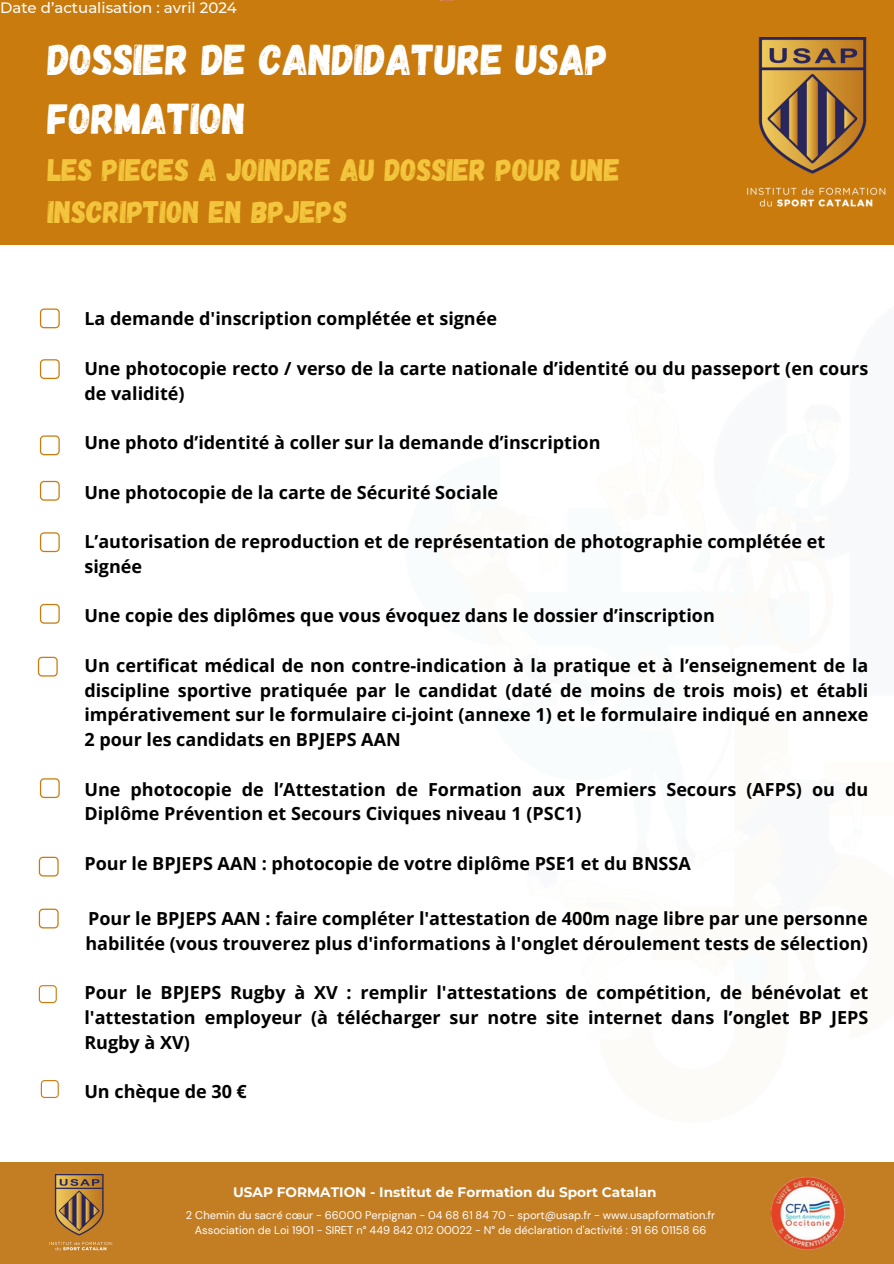
<style>
.page{position:relative;width:894px;height:1264px;background:#fff}
.page>*{position:absolute;margin:0;border:0;box-sizing:border-box;transform-origin:0 0}
.t1{font:43.05px/59.7px "Gagalin";color:#fff}
.t2{font:31.05px/42.8px "Gagalin";color:#f3c63e}
.t3{font:700 18px/24.8px "Open Sans";color:#000}
.t4{font:500 15px "Montserrat";color:#fff}
.t5{font:700 13.65px "Montserrat";color:#fff}
.t6{font:11.1px "DM Sans";color:#fff}
</style>
<div class="page">
<div style="left:0;top:0;width:893px;height:245px;background:#c97b0d"></div>
<img style="left:747px;top:37px;width:138px;height:170px">
<div style="left:0;top:1162px;width:893px;height:101px;background:#c37d23"></div>
<img style="left:770px;top:1176px;width:75px;height:74px">
<img style="left:49px;top:1174px;width:63px;height:76px">
<img style="left:438px;top:0;width:18px;height:1px">
<svg style="left:40px;top:308px;width:20px;height:20px"></svg>
<svg style="left:40px;top:359px;width:20px;height:20px"></svg>
<svg style="left:40px;top:435px;width:20px;height:20px"></svg>
<svg style="left:40px;top:481px;width:20px;height:19px"></svg>
<svg style="left:40px;top:532px;width:20px;height:20px"></svg>
<svg style="left:40px;top:604px;width:20px;height:19px"></svg>
<svg style="left:38px;top:656px;width:20px;height:20px"></svg>
<svg style="left:40px;top:778px;width:20px;height:20px"></svg>
<svg style="left:39px;top:856px;width:20px;height:20px"></svg>
<svg style="left:39px;top:908px;width:20px;height:20px"></svg>
<svg style="left:39px;top:985px;width:18px;height:18px"></svg>
<svg style="left:41px;top:1080px;width:18px;height:18px"></svg>
<p class="t4" style="left:0;top:-1px;width:238px">Date d’actualisation : avril 2024</p>
<h3 class="t1" style="left:48px;top:27px;width:562px">DOSSIER DE CANDIDATURE USAP<br>FORMATION</h3>
<h3 class="t2" style="left:48px;top:146px;width:574px">LES PIECES A JOINDRE AU DOSSIER POUR UNE<br>INSCRIPTION EN BPJEPS</h3>
<h2 class="t3" style="left:84px;top:306px;width:414px">La demande d'inscription complétée et signée</h2>
<h2 class="t3" style="left:84px;top:355px;width:785px">Une photocopie recto / verso de la carte nationale d’identité ou du passeport (en cours de validité)</h2>
<h2 class="t3" style="left:84px;top:429px;width:517px">Une photo d’identité à coller sur la demande d’inscription</h2>
<h2 class="t3" style="left:84px;top:479px;width:415px">Une photocopie de la carte de Sécurité Sociale</h2>
<h2 class="t3" style="left:84px;top:528px;width:742px">L’autorisation de reproduction et de représentation de photographie complétée et signée</h2>
<h2 class="t3" style="left:84px;top:603px;width:632px">Une copie des diplômes que vous évoquez dans le dossier d’inscription</h2>
<h2 class="t3" style="left:84px;top:652px;width:785px;text-align:justify">Un certificat médical de non contre-indication à la pratique et à l’enseignement de la discipline sportive pratiquée par le candidat (daté de moins de trois mois) et établi impérativement sur le formulaire ci-joint (annexe 1) et le formulaire indiqué en annexe 2 pour les candidats en BPJEPS AAN</h2>
<h2 class="t3" style="left:84px;top:776px;width:785px">Une photocopie de l’Attestation de Formation aux Premiers Secours (AFPS) ou du<br>Diplôme Prévention et Secours Civiques niveau 1 (PSC1)</h2>
<h2 class="t3" style="left:84px;top:850px;width:607px">Pour le BPJEPS AAN : photocopie de votre diplôme PSE1 et du BNSSA</h2>
<p class="t3" style="left:85px;top:905px;width:783px">Pour le BPJEPS AAN : faire compléter l'attestation de 400m nage libre par une personne habilitée (vous trouverez plus d'informations à l'onglet déroulement tests de sélection)</p>
<p class="t3" style="left:84px;top:980px;width:785px;text-align:justify">Pour le BPJEPS Rugby à XV : remplir l'attestations de compétition, de bénévolat et l'attestation employeur (à télécharger sur notre site internet dans l’onglet BP JEPS Rugby à XV)</p>
<h3 class="t3" style="left:84px;top:1079px;width:164px">Un chèque de 30 €</h3>
<p class="t5" style="left:233px;top:1183px;width:425px">USAP FORMATION - Institut de Formation du Sport Catalan</p>
<h2 class="t6" style="left:186px;top:1208px;width:530px">2 Chemin du sacré cœur - 66000 Perpignan - 04 68 61 84 70 - sport@usap.fr - www.usapformation.fr</h2>
<h2 class="t6" style="left:195px;top:1223px;width:513px">Association de Loi 1901 - SIRET n° 449 842 012 00022 - N° de déclaration d'activité : 91 66 01158 66</h2>
</div>
